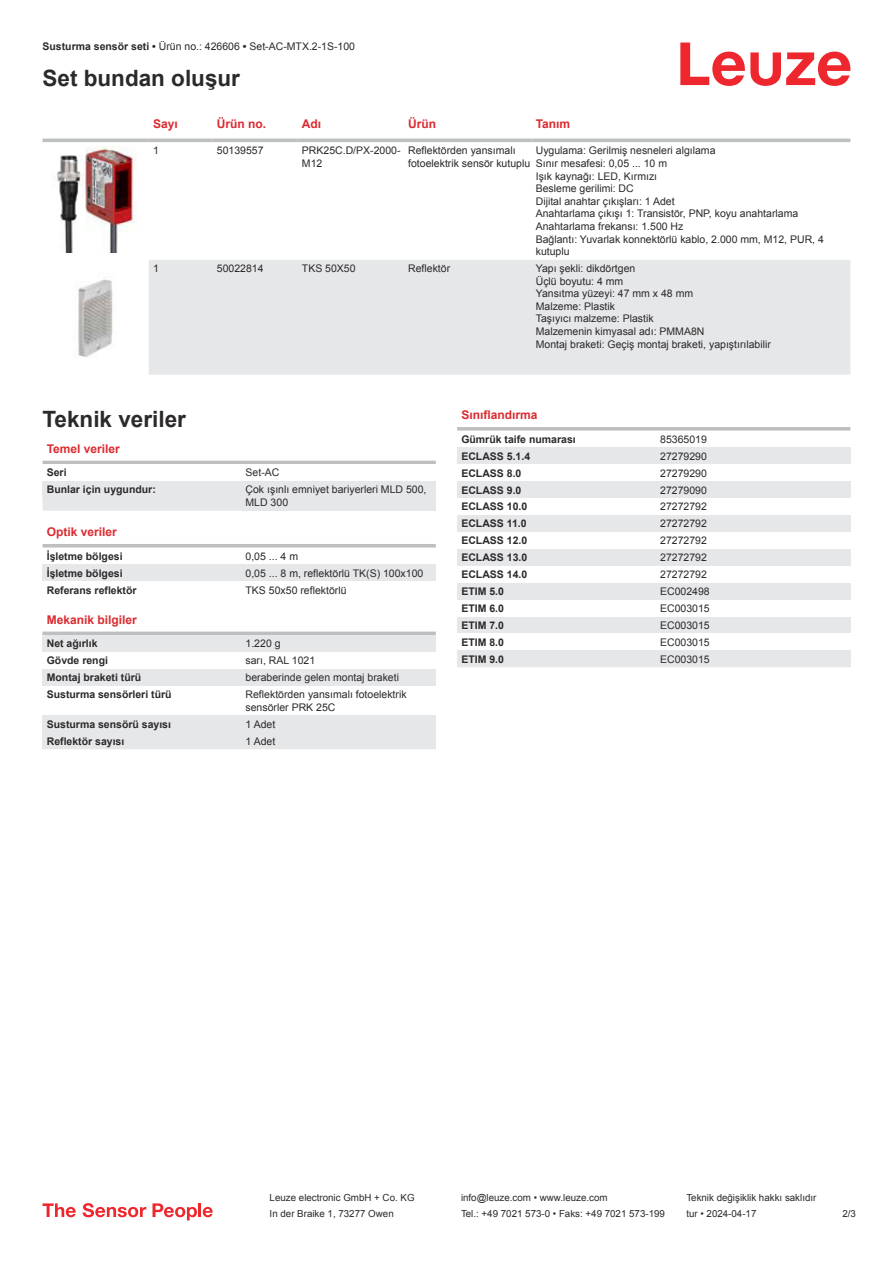
<style>
.page{position:relative;width:893px;height:1263px;background:#fff}
.page>*{position:absolute;margin:0;border:0;box-sizing:border-box;transform-origin:0 0}
.t1{font:700 22.5px "Arial";color:#2b292a}
.t2{font:700 12px "Arial";color:#db2a30}
.t3{font:10.5px/12.6px "Arial";color:#2b292a}
.t4{font:700 10.5px "Arial";color:#2b292a}
.t5{font:9.75px "Arial";color:#2b292a}
.s1{font-weight:700}
</style>
<div class="page">
<svg style="left:680px;top:43px;width:170px;height:43px"></svg>
<div style="left:149px;top:260px;width:701px;height:115px;background:#e6e7e9"></div>
<hr style="left:43px;top:139px;width:106px;height:3px;background:#bdbfc1">
<hr style="left:149px;top:139px;width:64px;height:3px;background:#bdbfc1">
<hr style="left:213px;top:139px;width:85px;height:3px;background:#bdbfc1">
<hr style="left:298px;top:139px;width:106px;height:3px;background:#bdbfc1">
<hr style="left:404px;top:139px;width:128px;height:3px;background:#bdbfc1">
<hr style="left:532px;top:139px;width:318px;height:3px;background:#bdbfc1">
<img style="left:55px;top:146px;width:82px;height:107px">
<img style="left:77px;top:279px;width:36px;height:79px">
<div style="left:43px;top:498px;width:199px;height:13px;background:#e6e7e9"></div>
<hr style="left:43px;top:461px;width:393px;height:3px;background:#bdbfc1">
<div style="left:43px;top:481px;width:199px;height:17px;background:#e6e7e9"></div>
<div style="left:242px;top:481px;width:194px;height:30px;background:#e6e7e9"></div>
<hr style="left:43px;top:544px;width:393px;height:3px;background:#bdbfc1">
<div style="left:43px;top:564px;width:199px;height:17px;background:#e6e7e9"></div>
<div style="left:242px;top:564px;width:194px;height:17px;background:#e6e7e9"></div>
<hr style="left:43px;top:632px;width:393px;height:3px;background:#bdbfc1">
<div style="left:43px;top:635px;width:199px;height:17px;background:#e6e7e9"></div>
<div style="left:242px;top:635px;width:194px;height:17px;background:#e6e7e9"></div>
<div style="left:43px;top:669px;width:199px;height:17px;background:#e6e7e9"></div>
<div style="left:242px;top:669px;width:194px;height:17px;background:#e6e7e9"></div>
<div style="left:43px;top:715px;width:199px;height:17px;background:#e6e7e9"></div>
<div style="left:242px;top:715px;width:194px;height:17px;background:#e6e7e9"></div>
<div style="left:43px;top:732px;width:199px;height:17px;background:#e6e7e9"></div>
<div style="left:242px;top:732px;width:194px;height:17px;background:#e6e7e9"></div>
<svg style="left:457px;top:427px;width:393px;height:4px;background:#c3c5c7"></svg>
<div style="left:457px;top:447px;width:200px;height:17px;background:#e6e7e9"></div>
<div style="left:657px;top:447px;width:193px;height:17px;background:#e6e7e9"></div>
<div style="left:457px;top:481px;width:200px;height:17px;background:#e6e7e9"></div>
<div style="left:657px;top:481px;width:193px;height:17px;background:#e6e7e9"></div>
<div style="left:457px;top:515px;width:200px;height:17px;background:#e6e7e9"></div>
<div style="left:657px;top:515px;width:193px;height:17px;background:#e6e7e9"></div>
<div style="left:457px;top:549px;width:200px;height:17px;background:#e6e7e9"></div>
<div style="left:657px;top:549px;width:193px;height:17px;background:#e6e7e9"></div>
<div style="left:457px;top:583px;width:200px;height:17px;background:#e6e7e9"></div>
<div style="left:657px;top:583px;width:193px;height:17px;background:#e6e7e9"></div>
<div style="left:457px;top:617px;width:200px;height:16px;background:#e6e7e9"></div>
<div style="left:657px;top:617px;width:193px;height:16px;background:#e6e7e9"></div>
<div style="left:457px;top:650px;width:200px;height:17px;background:#e6e7e9"></div>
<div style="left:657px;top:650px;width:193px;height:17px;background:#e6e7e9"></div>
<svg style="left:43px;top:1203px;width:33px;height:14px"></svg>
<svg style="left:83px;top:1203px;width:63px;height:14px"></svg>
<svg style="left:153px;top:1203px;width:44px;height:17px"></svg>
<hr style="left:198px;top:1203px;width:3px;height:14px;background:#ed272d">
<svg style="left:203px;top:1207px;width:10px;height:10px"></svg>
<p class="t3" style="left:43px;top:40px;width:314px"><span class="s1">Susturma sensör seti •</span> Ürün no.: 426606 <span class="s1">•</span> Set-AC-MTX.2-1S-100</p>
<h1 class="t1" style="left:43px;top:63px;width:199px">Set bundan oluşur</h1>
<p class="t2" style="left:153px;top:115px;width:26px">Sayı</p>
<p class="t2" style="left:217px;top:119px;width:51px">Ürün no.</p>
<p class="t2" style="left:302px;top:115px;width:21px">Adı</p>
<p class="t2" style="left:408px;top:119px;width:29px">Ürün</p>
<p class="t2" style="left:536px;top:115px;width:36px">Tanım</p>
<p class="t3" style="left:153px;top:144px;width:7px">1</p>
<p class="t3" style="left:217px;top:144px;width:48px">50139557</p>
<p class="t3" style="left:302px;top:144px;width:100px">PRK25C.D/PX-2000-<br>M12</p>
<p class="t3" style="left:408px;top:144px;width:123px">Reflektörden yansımalı fotoelektrik sensör kutuplu</p>
<p class="t3" style="left:536px;top:144px;width:290px">Uygulama: Gerilmiş nesneleri algılama<br>Sınır mesafesi: 0,05 ... 10 m<br>Işık kaynağı: LED, Kırmızı<br>Besleme gerilimi: DC<br>Dijital anahtar çıkışları: 1 Adet<br>Anahtarlama çıkışı 1: Transistör, PNP, koyu anahtarlama Anahtarlama frekansı: 1.500 Hz<br>Bağlantı: Yuvarlak konnektörlü kablo, 2.000 mm, M12, PUR, 4 kutuplu</p>
<p class="t3" style="left:153px;top:262px;width:7px">1</p>
<p class="t3" style="left:217px;top:262px;width:48px">50022814</p>
<p class="t3" style="left:302px;top:262px;width:55px">TKS 50X50</p>
<p class="t3" style="left:408px;top:262px;width:44px">Reflektör</p>
<p class="t3" style="left:536px;top:262px;width:237px">Yapı şekli: dikdörtgen<br>Üçlü boyutu: 4 mm<br>Yansıtma yüzeyi: 47 mm x 48 mm<br>Malzeme: Plastik<br>Taşıyıcı malzeme: Plastik<br>Malzemenin kimyasal adı: PMMA8N<br>Montaj braketi: Geçiş montaj braketi, yapıştırılabilir</p>
<h1 class="t1" style="left:43px;top:410px;width:145px">Teknik veriler</h1>
<p class="t2" style="left:47px;top:444px;width:75px">Temel veriler</p>
<p class="t4" style="left:47px;top:469px;width:21px">Seri</p>
<p class="t3" style="left:246px;top:466px;width:35px">Set-AC</p>
<p class="t4" style="left:47px;top:482px;width:111px">Bunlar için uygundur:</p>
<p class="t3" style="left:246px;top:483px;width:182px">Çok ışınlı emniyet bariyerleri MLD 500,<br>MLD 300</p>
<p class="t2" style="left:47px;top:528px;width:72px">Optik veriler</p>
<p class="t4" style="left:47px;top:549px;width:77px">İşletme bölgesi</p>
<p class="t3" style="left:246px;top:550px;width:54px">0,05 ... 4 m</p>
<p class="t4" style="left:47px;top:566px;width:77px">İşletme bölgesi</p>
<p class="t3" style="left:246px;top:567px;width:179px">0,05 ... 8 m, reflektörlü TK(S) 100x100</p>
<p class="t4" style="left:47px;top:586px;width:91px">Referans reflektör</p>
<p class="t3" style="left:246px;top:583px;width:102px">TKS 50x50 reflektörlü</p>
<p class="t2" style="left:47px;top:611px;width:92px">Mekanik bilgiler</p>
<p class="t4" style="left:47px;top:636px;width:52px">Net ağırlık</p>
<p class="t3" style="left:246px;top:637px;width:37px">1.220 g</p>
<p class="t4" style="left:47px;top:653px;width:63px">Gövde rengi</p>
<p class="t3" style="left:246px;top:654px;width:71px">sarı, RAL 1021</p>
<p class="t4" style="left:47px;top:673px;width:96px">Montaj braketi türü</p>
<p class="t3" style="left:246px;top:671px;width:155px">beraberinde gelen montaj braketi</p>
<p class="t4" style="left:47px;top:690px;width:126px">Susturma sensörleri türü</p>
<p class="t3" style="left:246px;top:688px;width:163px">Reflektörden yansımalı fotoelektrik sensörler PRK 25C</p>
<p class="t4" style="left:47px;top:716px;width:126px">Susturma sensörü sayısı</p>
<p class="t3" style="left:246px;top:718px;width:31px">1 Adet</p>
<p class="t4" style="left:47px;top:733px;width:79px">Reflektör sayısı</p>
<p class="t3" style="left:246px;top:734px;width:31px">1 Adet</p>
<p class="t2" style="left:461px;top:407px;width:78px">Sınıflandırma</p>
<p class="t4" style="left:461px;top:432px;width:116px">Gümrük taife numarası</p>
<p class="t3" style="left:660px;top:433px;width:48px">85365019</p>
<p class="t4" style="left:461px;top:452px;width:70px">ECLASS 5.1.4</p>
<p class="t3" style="left:660px;top:450px;width:48px">27279290</p>
<p class="t4" style="left:461px;top:469px;width:62px">ECLASS 8.0</p>
<p class="t3" style="left:660px;top:466px;width:48px">27279290</p>
<p class="t4" style="left:461px;top:486px;width:62px">ECLASS 9.0</p>
<p class="t3" style="left:660px;top:483px;width:48px">27279090</p>
<p class="t4" style="left:461px;top:503px;width:67px">ECLASS 10.0</p>
<p class="t3" style="left:660px;top:500px;width:48px">27272792</p>
<p class="t4" style="left:461px;top:520px;width:67px">ECLASS 11.0</p>
<p class="t3" style="left:660px;top:517px;width:48px">27272792</p>
<p class="t4" style="left:461px;top:537px;width:67px">ECLASS 12.0</p>
<p class="t3" style="left:660px;top:534px;width:48px">27272792</p>
<p class="t4" style="left:461px;top:553px;width:67px">ECLASS 13.0</p>
<p class="t3" style="left:660px;top:551px;width:48px">27272792</p>
<p class="t4" style="left:461px;top:570px;width:67px">ECLASS 14.0</p>
<p class="t3" style="left:660px;top:568px;width:48px">27272792</p>
<p class="t4" style="left:461px;top:587px;width:44px">ETIM 5.0</p>
<p class="t3" style="left:660px;top:585px;width:51px">EC002498</p>
<p class="t4" style="left:461px;top:604px;width:44px">ETIM 6.0</p>
<p class="t3" style="left:660px;top:602px;width:51px">EC003015</p>
<p class="t4" style="left:461px;top:621px;width:44px">ETIM 7.0</p>
<p class="t3" style="left:660px;top:619px;width:51px">EC003015</p>
<p class="t4" style="left:461px;top:638px;width:44px">ETIM 8.0</p>
<p class="t3" style="left:660px;top:636px;width:51px">EC003015</p>
<p class="t4" style="left:461px;top:655px;width:44px">ETIM 9.0</p>
<p class="t3" style="left:660px;top:652px;width:51px">EC003015</p>
<p class="t5" style="left:270px;top:1191px;width:146px">Leuze electronic GmbH + Co. KG</p>
<p class="t5" style="left:461px;top:1191px;width:148px">info@leuze.com • www.leuze.com</p>
<p class="t5" style="left:686px;top:1191px;width:132px">Teknik değişiklik hakkı saklıdır</p>
<p class="t5" style="left:270px;top:1207px;width:126px">In der Braike 1, 73277 Owen</p>
<p class="t5" style="left:461px;top:1207px;width:205px">Tel.: +49 7021 573-0 • Faks: +49 7021 573-199</p>
<p class="t5" style="left:686px;top:1207px;width:72px">tur • 2024-04-17</p>
<p class="t5" style="left:842px;top:1208px;width:15px">2 /3</p>
</div>
